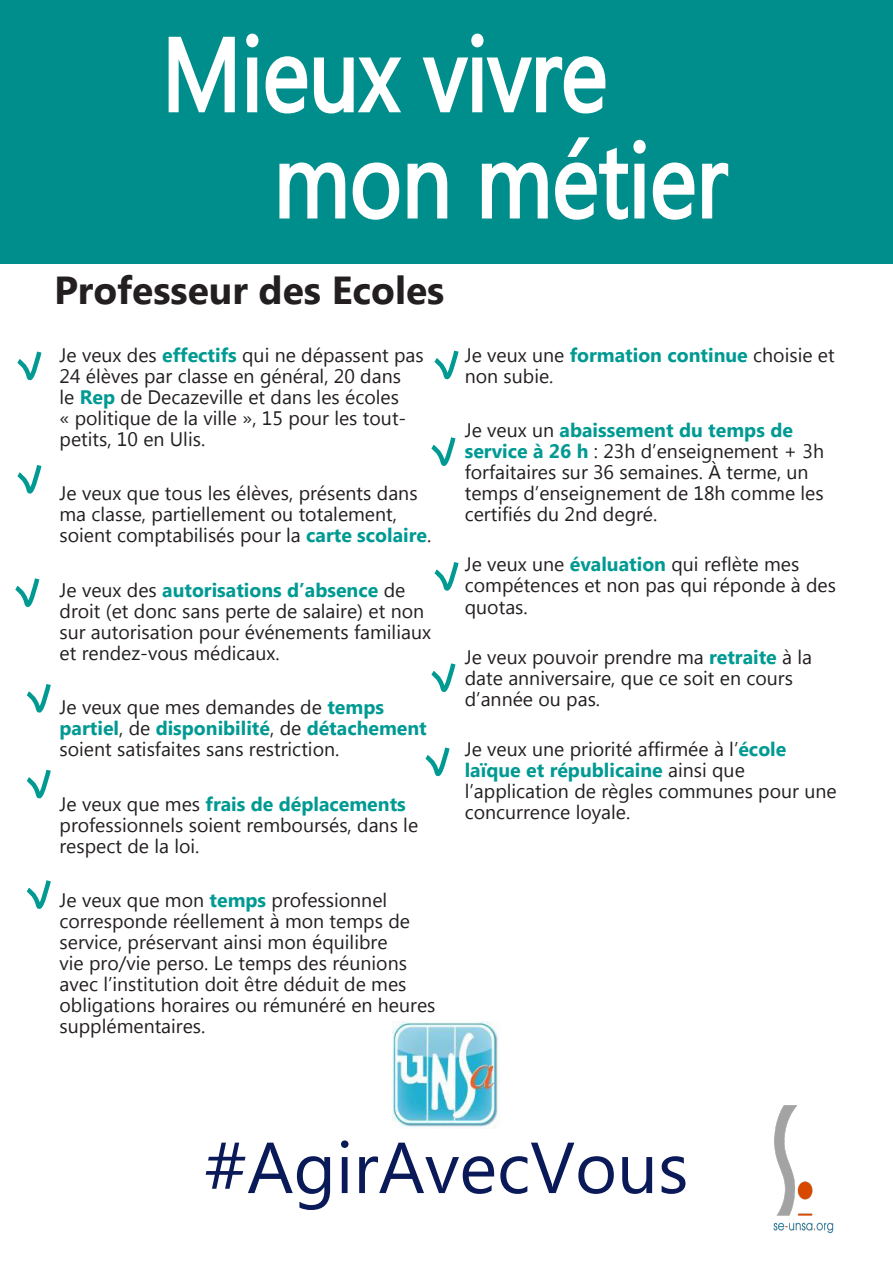
<style>
.page{position:relative;width:893px;height:1263px;background:#fff}
.page>*{position:absolute;margin:0;border:0;box-sizing:border-box;transform-origin:0 0}
.t1{font:103.5px "Myanmar Text";color:#fff;scale:.85 1}
.t2{font:72px "Myanmar Text";color:#0a1a58}
.t3{font:700 39px "Myanmar Text";color:#231f20}
.t4{font:19.5px/21px "Myanmar Text";color:#231f20}
.s1{font-weight:700;color:#009a93}
</style>
<div class="page">
<div style="left:0;top:0;width:893px;height:264px;background:#008e8c"></div>
<svg style="left:168px;top:36px;width:67px;height:77px"></svg>
<svg style="left:246px;top:33px;width:156px;height:81px"></svg>
<svg style="left:422px;top:33px;width:184px;height:81px"></svg>
<svg style="left:279px;top:162px;width:169px;height:58px"></svg>
<svg style="left:481px;top:137px;width:248px;height:83px"></svg>
<img style="left:773px;top:1105px;width:61px;height:129px">
<img style="left:392px;top:1021px;width:106px;height:107px">
<svg style="left:17px;top:351px;width:25px;height:30px"></svg>
<svg style="left:434px;top:350px;width:25px;height:30px"></svg>
<svg style="left:17px;top:465px;width:25px;height:29px"></svg>
<svg style="left:434px;top:562px;width:25px;height:29px"></svg>
<svg style="left:15px;top:578px;width:25px;height:29px"></svg>
<svg style="left:26px;top:684px;width:25px;height:29px"></svg>
<svg style="left:431px;top:663px;width:25px;height:30px"></svg>
<svg style="left:26px;top:880px;width:25px;height:29px"></svg>
<svg style="left:26px;top:769px;width:25px;height:30px"></svg>
<svg style="left:425px;top:747px;width:25px;height:30px"></svg>
<svg style="left:431px;top:437px;width:25px;height:29px"></svg>
<p class="t1" style="left:162px;top:15px;width:526px">Mieux vivre</p>
<p class="t1" style="left:274px;top:121px;width:535px">mon métier</p>
<p class="t3" style="left:54px;top:267px;width:392px">Professeur des Ecoles</p>
<p class="t4" style="left:60px;top:345px;width:366px">Je veux des <span class="s1">effectifs</span> qui ne dépassent pas 24 élèves par classe en général, 20 dans<br>le <span class="s1">Rep</span> de Decazeville et dans les écoles<br>« politique de la ville », 15 pour les tout&shy;petits, 10 en Ulis.</p>
<p class="t4" style="left:60px;top:483px;width:373px">Je veux que tous les élèves, présents dans ma classe, partiellement ou totalement, soient comptabilisés pour la <span class="s1">carte scolaire</span>.</p>
<p class="t4" style="left:60px;top:579px;width:373px">Je veux des <span class="s1">autorisations d’absence</span> de droit (et donc sans perte de salaire) et non sur autorisation pour événements familiaux et rendez-vous médicaux.</p>
<p class="t4" style="left:60px;top:697px;width:369px">Je veux que mes demandes de <span class="s1">temps partiel</span>, de <span class="s1">disponibilité</span>, de <span class="s1">détachement </span>soient satisfaites sans restriction.</p>
<p class="t4" style="left:60px;top:793px;width:360px">Je veux que mes <span class="s1">frais de déplacements </span>professionnels soient remboursés, dans le respect de la loi.</p>
<p class="t4" style="left:60px;top:890px;width:377px">Je veux que mon <span class="s1">temps</span> professionnel corresponde réellement à mon temps de service, préservant ainsi mon équilibre<br>vie pro/vie perso. Le temps des réunions avec l’institution doit être déduit de mes obligations horaires ou rémunéré en heures supplémentaires.</p>
<p class="t4" style="left:465px;top:345px;width:371px">Je veux une <span class="s1">formation continue</span> choisie et non subie.</p>
<p class="t4" style="left:465px;top:420px;width:361px">Je veux un <span class="s1">abaissement du temps de service à 26 h</span> : 23h d’enseignement + 3h forfaitaires sur 36 semaines. À terme, un temps d’enseignement de 18h comme les certifiés du 2nd degré.</p>
<p class="t4" style="left:465px;top:554px;width:373px">Je veux une <span class="s1">évaluation</span> qui reflète mes compétences et non pas qui réponde à des quotas.</p>
<p class="t4" style="left:465px;top:646px;width:349px">Je veux pouvoir prendre ma <span class="s1">retraite</span> à la date anniversaire, que ce soit en cours d’année ou pas.</p>
<p class="t4" style="left:465px;top:738px;width:373px">Je veux une priorité affirmée à l’<span class="s1">école laïque et républicaine</span> ainsi que l’application de règles communes pour une concurrence loyale.</p>
<p class="t2" style="left:205px;top:1126px;width:485px">#AgirAvecVous</p>
</div>
